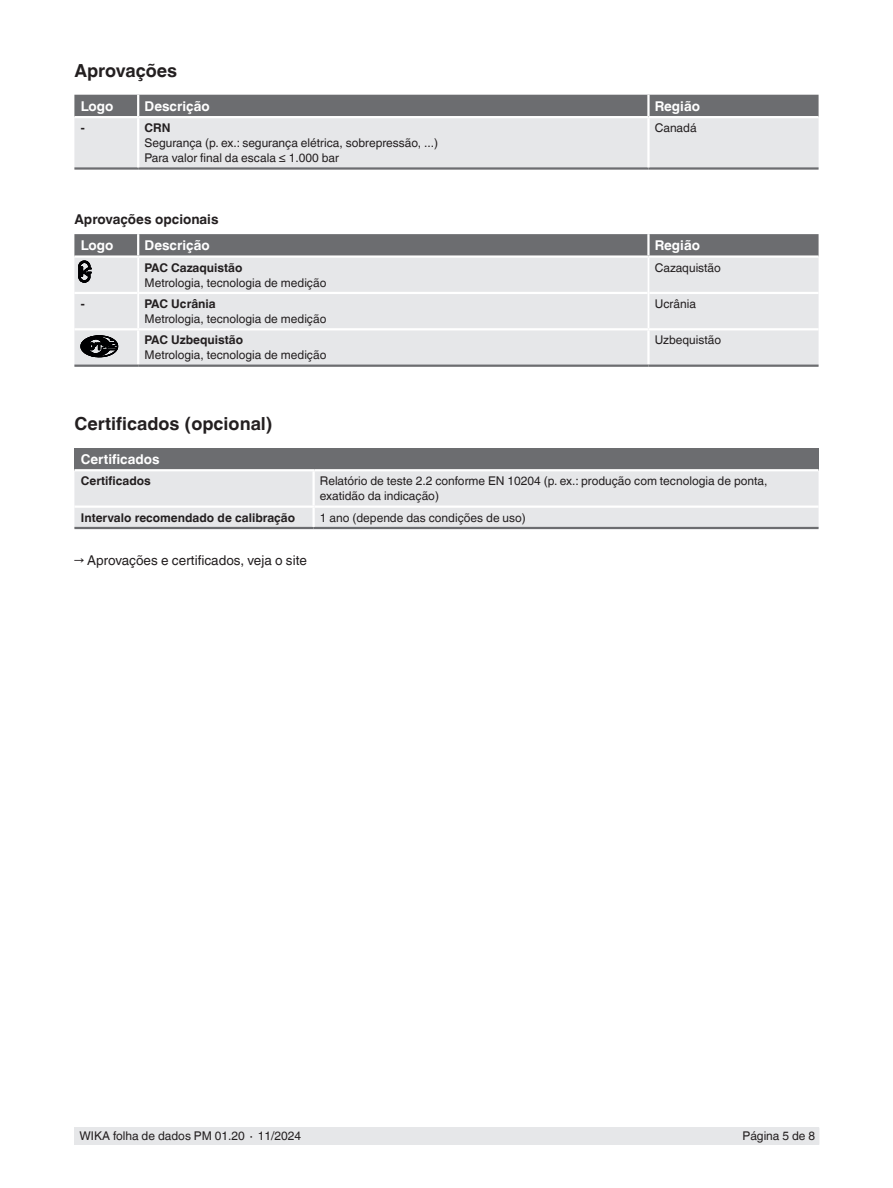
<style>
.page{position:relative;width:893px;height:1188px;background:#fff}
.page>*{position:absolute;margin:0;border:0;box-sizing:border-box;transform-origin:0 0}
.t1{font:700 18px "Helvetica World";color:#231f20}
.t2{font:700 13.5px "Helvetica World";color:#fff}
.t3{font:13.5px "Helvetica World";color:#231f20}
.t4{font:700 13.5px "Helvetica World";color:#231f20}
.t5{font:12px/15px "Helvetica World";color:#231f20}
.t6{font:700 12px "Helvetica World";color:#231f20}
</style>
<div class="page">
<div style="left:74px;top:1127px;width:745px;height:18px;background:#e6e7e9"></div>
<svg style="left:74px;top:95px;width:745px;height:72px;background:#c1c2c4"></svg>
<hr style="left:648px;top:116px;width:171px;height:2px;background:#fff">
<hr style="left:74px;top:116px;width:64px;height:2px;background:#fff">
<hr style="left:74px;top:167px;width:64px;height:3px;background:#6c6d70">
<hr style="left:138px;top:167px;width:510px;height:3px;background:#6c6d70">
<hr style="left:648px;top:167px;width:171px;height:3px;background:#6c6d70">
<hr style="left:137px;top:95px;width:2px;height:21px;background:#fff">
<hr style="left:647px;top:95px;width:3px;height:21px;background:#fff">
<hr style="left:138px;top:116px;width:510px;height:2px;background:#fff">
<hr style="left:647px;top:118px;width:3px;height:49px;background:#fff">
<hr style="left:137px;top:118px;width:2px;height:49px;background:#fff">
<div style="left:74px;top:282px;width:745px;height:83px;background:#e6e7e9"></div>
<hr style="left:648px;top:328px;width:171px;height:2px;background:#fff">
<hr style="left:74px;top:328px;width:64px;height:2px;background:#fff">
<hr style="left:74px;top:292px;width:63px;height:2px;background:#fff">
<hr style="left:139px;top:292px;width:509px;height:2px;background:#fff">
<hr style="left:649px;top:292px;width:170px;height:2px;background:#fff">
<hr style="left:138px;top:328px;width:510px;height:2px;background:#fff">
<hr style="left:137px;top:330px;width:2px;height:35px;background:#fff">
<hr style="left:647px;top:330px;width:3px;height:35px;background:#fff">
<hr style="left:74px;top:365px;width:64px;height:2px;background:#6c6d70">
<hr style="left:138px;top:365px;width:510px;height:2px;background:#6c6d70">
<hr style="left:648px;top:365px;width:171px;height:2px;background:#6c6d70">
<hr style="left:137px;top:258px;width:2px;height:35px;background:#fff">
<hr style="left:648px;top:258px;width:1px;height:35px;background:#fff">
<hr style="left:137px;top:293px;width:2px;height:35px;background:#fff">
<hr style="left:648px;top:293px;width:1px;height:35px;background:#fff">
<svg style="left:81px;top:336px;width:37px;height:21px"></svg>
<div style="left:74px;top:448px;width:745px;height:22px;background:#6c6d70"></div>
<div style="left:74px;top:471px;width:745px;height:56px;background:#e6e7e9"></div>
<hr style="left:74px;top:469px;width:241px;height:2px;background:#fff">
<hr style="left:315px;top:469px;width:504px;height:2px;background:#fff">
<hr style="left:312px;top:471px;width:3px;height:35px;background:#fff">
<hr style="left:74px;top:527px;width:240px;height:2px;background:#6c6d70">
<hr style="left:314px;top:527px;width:505px;height:2px;background:#6c6d70">
<hr style="left:74px;top:506px;width:241px;height:2px;background:#fff">
<hr style="left:315px;top:506px;width:504px;height:2px;background:#fff">
<hr style="left:312px;top:508px;width:3px;height:19px;background:#fff">
<svg style="left:74px;top:234px;width:745px;height:48px;background:#b0b1b3"></svg>
<h1 class="t1" style="left:74px;top:60px;width:104px">Aprovações</h1>
<p class="t2" style="left:81px;top:98px;width:34px">Logo</p>
<p class="t2" style="left:145px;top:98px;width:67px">Descrição</p>
<p class="t2" style="left:655px;top:98px;width:47px">Região</p>
<p class="t6" style="left:81px;top:121px;width:5px">-</p>
<p class="t6" style="left:145px;top:121px;width:27px">CRN</p>
<p class="t5" style="left:145px;top:135px;width:295px">Segurança (p. ex.: segurança elétrica, sobrepressão, ...)<br>Para valor final da escala ≤ 1.000 bar</p>
<p class="t5" style="left:655px;top:120px;width:43px">Canadá</p>
<p class="t4" style="left:74px;top:211px;width:146px">Aprovações opcionais</p>
<p class="t2" style="left:81px;top:238px;width:34px">Logo</p>
<p class="t2" style="left:145px;top:238px;width:67px">Descrição</p>
<p class="t2" style="left:655px;top:238px;width:47px">Região</p>
<p class="t6" style="left:145px;top:260px;width:99px">PAC Cazaquistão</p>
<p class="t5" style="left:145px;top:275px;width:183px">Metrologia, tecnologia de medição</p>
<p class="t5" style="left:655px;top:260px;width:68px">Cazaquistão</p>
<p class="t6" style="left:81px;top:297px;width:5px">-</p>
<p class="t6" style="left:145px;top:297px;width:73px">PAC Ucrânia</p>
<p class="t5" style="left:145px;top:311px;width:183px">Metrologia, tecnologia de medição</p>
<p class="t6" style="left:145px;top:333px;width:100px">PAC Uzbequistão</p>
<p class="t5" style="left:145px;top:348px;width:183px">Metrologia, tecnologia de medição</p>
<p class="t5" style="left:655px;top:296px;width:43px">Ucrânia</p>
<p class="t5" style="left:655px;top:333px;width:68px">Uzbequistão</p>
<h1 class="t1" style="left:74px;top:413px;width:200px">Certificados (opcional)</h1>
<p class="t2" style="left:81px;top:451px;width:80px">Certificados</p>
<p class="t6" style="left:81px;top:474px;width:72px">Certificados</p>
<p class="t5" style="left:320px;top:474px;width:449px">Relatório de teste 2.2 conforme EN 10204 (p. ex.: produção com tecnologia de ponta, exatidão da indicação)</p>
<p class="t6" style="left:81px;top:510px;width:216px">Intervalo recomendado de calibração</p>
<p class="t5" style="left:320px;top:510px;width:207px">1 ano (depende das condições de uso)</p>
<p class="t3" style="left:74px;top:553px;width:234px">→ Aprovações e certificados, veja o site</p>
<p class="t5" style="left:80px;top:1129px;width:223px">WIKA folha de dados PM 01.20 ∙ 11/2024</p>
<p class="t5" style="left:743px;top:1129px;width:74px">Página 5 de 8</p>
</div>
